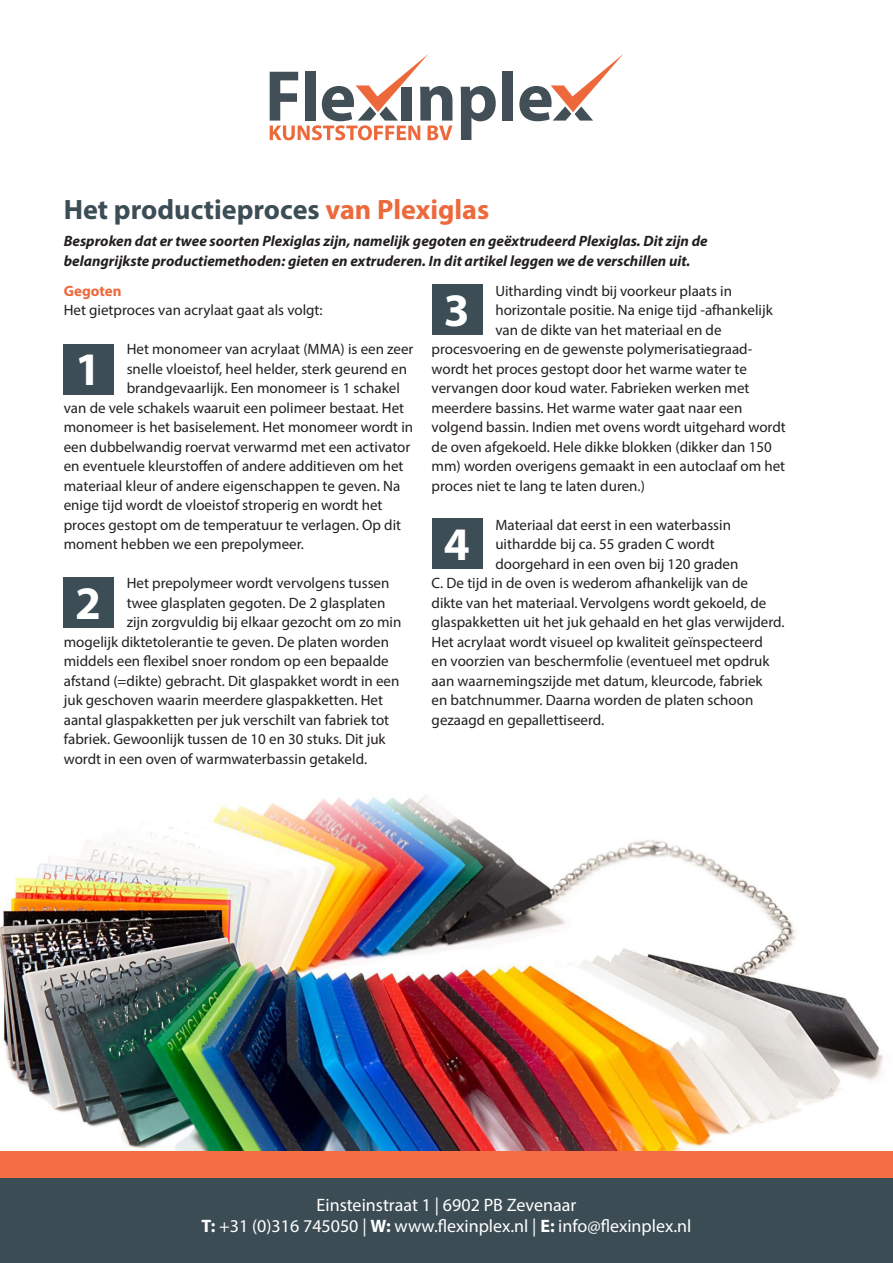
<style>
.page{position:relative;width:893px;height:1263px;background:#fff}
.page>*{position:absolute;margin:0;border:0;box-sizing:border-box;transform-origin:0 0}
.t1{font:700 46.8px "Myriad Pro";color:#fff}
.t2{font:700 28.2px "Myriad Pro";color:#3c4d55}
.t3{font:18px "Myriad Pro";color:#fff}
.t4{font:15px "Myriad Pro";color:#231f20}
.t5{font:italic 700 15px/19.5px "Myriad Pro";color:#231f20}
.t6{font:700 15px "Myriad Pro";color:#ed693b}
.s1{color:#ed693b}
.s2{font-weight:700}
</style>
<div class="page">
<img style="left:0;top:795px;width:883px;height:356px">
<div style="left:0;top:1178px;width:893px;height:85px;background:#3b4c54"></div>
<div style="left:0;top:1151px;width:893px;height:27px;background:#f36f43"></div>
<svg style="left:461px;top:86px;width:35px;height:54px"></svg>
<div style="left:502px;top:71px;width:11px;height:50px;background:#424f57"></div>
<svg style="left:519px;top:54px;width:104px;height:67px"></svg>
<svg style="left:270px;top:54px;width:182px;height:86px"></svg>
<div style="left:64px;top:344px;width:50px;height:51px;background:#3c4d55"></div>
<div style="left:432px;top:284px;width:51px;height:51px;background:#3c4d55"></div>
<div style="left:432px;top:519px;width:51px;height:50px;background:#3c4d55"></div>
<div style="left:64px;top:577px;width:50px;height:51px;background:#3c4d55"></div>
<p class="t2" style="left:64px;top:191px;width:427px">Het productieproces <span class="s1">van Plexiglas</span></p>
<p class="t5" style="left:64px;top:231px;width:645px">Besproken dat er twee soorten Plexiglas zijn, namelijk gegoten en geëxtrudeerd Plexiglas. Dit zijn de belangrijkste productiemethoden: gieten en extruderen. In dit artikel leggen we de verschillen uit.</p>
<p class="t6" style="left:64px;top:281px;width:59px">Gegoten</p>
<p class="t4" style="left:64px;top:301px;width:260px">Het gietproces van acrylaat gaat als volgt:</p>
<p class="t4" style="left:127px;top:340px;width:288px">Het monomeer van acrylaat (MMA) is een zeer</p>
<p class="t4" style="left:127px;top:359px;width:282px">snelle vloeistof, heel helder, sterk geurend en</p>
<p class="t4" style="left:127px;top:379px;width:275px">brandgevaarlijk. Een monomeer is 1 schakel</p>
<p class="t4" style="left:64px;top:398px;width:342px">van de vele schakels waaruit een polimeer bestaat. Het</p>
<p class="t4" style="left:64px;top:418px;width:351px">monomeer is het basiselement. Het monomeer wordt in</p>
<p class="t4" style="left:64px;top:437px;width:348px">een dubbelwandig roervat verwarmd met een activator</p>
<p class="t4" style="left:64px;top:457px;width:341px">en eventuele kleurstoffen of andere additieven om het</p>
<p class="t4" style="left:64px;top:476px;width:338px">materiaal kleur of andere eigenschappen te geven. Na</p>
<p class="t4" style="left:64px;top:496px;width:320px">enige tijd wordt de vloeistof stroperig en wordt het</p>
<p class="t4" style="left:64px;top:515px;width:339px">proces gestopt om de temperatuur te verlagen. Op dit</p>
<p class="t4" style="left:64px;top:535px;width:242px">moment hebben we een prepolymeer.</p>
<p class="t4" style="left:127px;top:574px;width:264px">Het prepolymeer wordt vervolgens tussen</p>
<p class="t4" style="left:127px;top:593px;width:260px">twee glasplaten gegoten. De 2 glasplaten</p>
<p class="t4" style="left:127px;top:613px;width:276px">zijn zorgvuldig bij elkaar gezocht om zo min</p>
<p class="t4" style="left:64px;top:632px;width:327px">mogelijk diktetolerantie te geven. De platen worden</p>
<p class="t4" style="left:64px;top:652px;width:327px">middels een flexibel snoer rondom op een bepaalde</p>
<p class="t4" style="left:64px;top:671px;width:337px">afstand (=dikte) gebracht. Dit glaspakket wordt in een</p>
<p class="t4" style="left:64px;top:691px;width:321px">juk geschoven waarin meerdere glaspakketten. Het</p>
<p class="t4" style="left:64px;top:710px;width:327px">aantal glaspakketten per juk verschilt van fabriek tot</p>
<p class="t4" style="left:64px;top:730px;width:323px">fabriek. Gewoonlijk tussen de 10 en 30 stuks. Dit juk</p>
<p class="t4" style="left:64px;top:749px;width:305px">wordt in een oven of warmwaterbassin getakeld.</p>
<p class="t4" style="left:495px;top:281px;width:238px">Uitharding vindt bij voorkeur plaats in</p>
<p class="t4" style="left:495px;top:301px;width:279px">horizontale positie. Na enige tijd -afhankelijk</p>
<p class="t4" style="left:495px;top:320px;width:228px">van de dikte van het materiaal en de</p>
<p class="t4" style="left:432px;top:340px;width:322px">procesvoering en de gewenste polymerisatiegraad-</p>
<p class="t4" style="left:432px;top:359px;width:317px">wordt het proces gestopt door het warme water te</p>
<p class="t4" style="left:432px;top:379px;width:319px">vervangen door koud water. Fabrieken werken met</p>
<p class="t4" style="left:432px;top:398px;width:312px">meerdere bassins. Het warme water gaat naar een</p>
<p class="t4" style="left:432px;top:418px;width:356px">volgend bassin. Indien met ovens wordt uitgehard wordt</p>
<p class="t4" style="left:432px;top:437px;width:342px">de oven afgekoeld. Hele dikke blokken (dikker dan 150</p>
<p class="t4" style="left:432px;top:457px;width:355px">mm) worden overigens gemaakt in een autoclaaf om het</p>
<p class="t4" style="left:432px;top:476px;width:215px">proces niet te lang te laten duren.)</p>
<p class="t4" style="left:495px;top:515px;width:237px">Materiaal dat eerst in een waterbassin</p>
<p class="t4" style="left:495px;top:535px;width:221px">uithardde bij ca. 55 graden C wordt</p>
<p class="t4" style="left:495px;top:554px;width:245px">doorgehard in een oven bij 120 graden</p>
<p class="t4" style="left:432px;top:574px;width:318px">C. De tijd in de oven is wederom afhankelijk van de</p>
<p class="t4" style="left:432px;top:593px;width:336px">dikte van het materiaal. Vervolgens wordt gekoeld, de</p>
<p class="t4" style="left:432px;top:613px;width:354px">glaspakketten uit het juk gehaald en het glas verwijderd.</p>
<p class="t4" style="left:432px;top:632px;width:333px">Het acrylaat wordt visueel op kwaliteit geïnspecteerd</p>
<p class="t4" style="left:432px;top:652px;width:339px">en voorzien van beschermfolie (eventueel met opdruk</p>
<p class="t4" style="left:432px;top:671px;width:332px">aan waarnemingszijde met datum, kleurcode, fabriek</p>
<p class="t4" style="left:432px;top:691px;width:323px">en batchnummer. Daarna worden de platen schoon</p>
<p class="t4" style="left:432px;top:710px;width:174px">gezaagd en gepallettiseerd.</p>
<p class="t1" style="left:444px;top:279px;width:27px">3</p>
<p class="t1" style="left:75px;top:339px;width:27px">1</p>
<p class="t1" style="left:444px;top:513px;width:27px">4</p>
<p class="t1" style="left:75px;top:572px;width:27px">2</p>
<p class="t3" style="left:317px;top:1194px;width:261px">Einsteinstraat 1 | 6902 PB Zevenaar</p>
<p class="t3" style="left:202px;top:1215px;width:491px"><span class="s2">T:</span> +31 (0)316 745050 | <span class="s2">W:</span> www.flexinplex.nl | <span class="s2">E:</span> info@flexinplex.nl</p>
</div>
